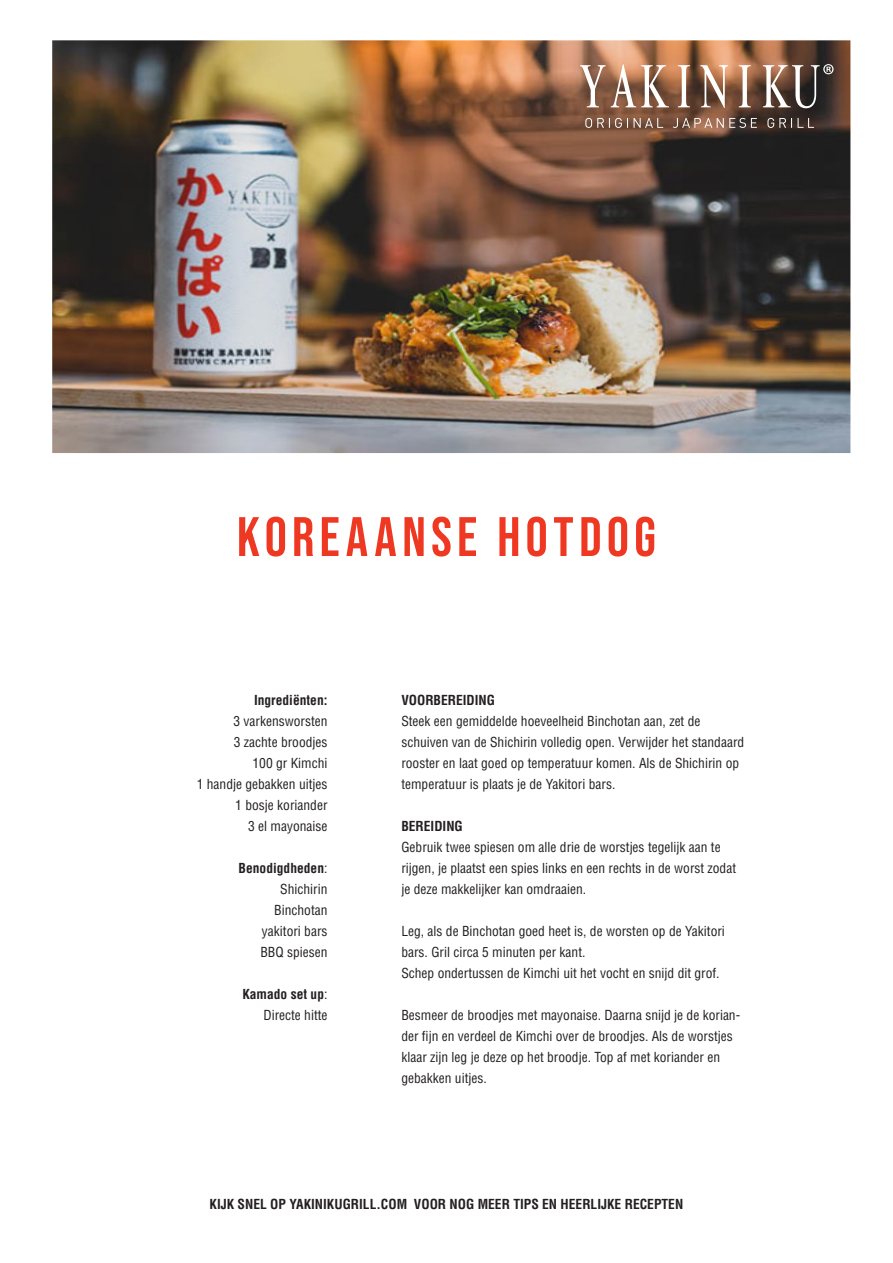
<style>
.page{position:relative;width:893px;height:1263px;background:#fff}
.page>*{position:absolute;margin:0;border:0;box-sizing:border-box;transform-origin:0 0}
.t1{font:55.5px "Bebas Neue";letter-spacing:.095em;color:#ef3822}
.Ingredienten_Benodigdheden{font:condensed 13.5px/21px "Helvetica LT Std";color:#231f20}
.Ingredienten_Benodigdheden-2{font:700 condensed 13.5px "Helvetica LT Std";color:#231f20}
.s1{font-weight:400}
</style>
<div class="page">
<img style="left:52px;top:40px;width:798px;height:413px">
<svg style="left:580px;top:64px;width:253px;height:64px;background:#8a6c5b"></svg>
<p class="t1" style="left:237px;top:505px;width:421px">KOREAANSE HOTDOG</p>
<p class="Ingredienten_Benodigdheden-2" style="left:254px;top:692px;width:75px">Ingrediënten:</p>
<p class="Ingredienten_Benodigdheden" style="left:233px;top:711px;width:96px">3 varkensworsten</p>
<p class="Ingredienten_Benodigdheden" style="left:234px;top:732px;width:95px">3 zachte broodjes</p>
<p class="Ingredienten_Benodigdheden" style="left:253px;top:753px;width:76px">100 gr Kimchi</p>
<p class="Ingredienten_Benodigdheden" style="left:197px;top:774px;width:132px">1 handje gebakken uitjes</p>
<p class="Ingredienten_Benodigdheden" style="left:235px;top:795px;width:94px">1 bosje koriander</p>
<p class="Ingredienten_Benodigdheden" style="left:248px;top:816px;width:81px">3 el mayonaise</p>
<p class="Ingredienten_Benodigdheden-2" style="left:239px;top:860px;width:90px">Benodigdheden<span class="s1">:</span></p>
<p class="Ingredienten_Benodigdheden" style="left:274px;top:879px;width:55px;text-align:center">Shichirin<br>Binchotan</p>
<p class="Ingredienten_Benodigdheden" style="left:262px;top:921px;width:67px">yakitori bars</p>
<p class="Ingredienten_Benodigdheden" style="left:260px;top:942px;width:69px">BBQ spiesen</p>
<p class="Ingredienten_Benodigdheden-2" style="left:242px;top:986px;width:87px">Kamado set up<span class="s1">:</span></p>
<p class="Ingredienten_Benodigdheden" style="left:263px;top:1005px;width:66px">Directe hitte</p>
<p class="Ingredienten_Benodigdheden-2" style="left:401px;top:692px;width:95px">VOORBEREIDING</p>
<p class="Ingredienten_Benodigdheden" style="left:401px;top:711px;width:344px">Steek een gemiddelde hoeveelheid Binchotan aan, zet de schuiven van de Shichirin volledig open. Verwijder het standaard rooster en laat goed op temperatuur komen. Als de Shichirin op temperatuur is plaats je de Yakitori bars.</p>
<p class="Ingredienten_Benodigdheden-2" style="left:401px;top:818px;width:63px">BEREIDING</p>
<p class="Ingredienten_Benodigdheden" style="left:401px;top:837px;width:336px">Gebruik twee spiesen om alle drie de worstjes tegelijk aan te rijgen, je plaatst een spies links en een rechts in de worst zodat je deze makkelijker kan omdraaien.</p>
<p class="Ingredienten_Benodigdheden" style="left:401px;top:921px;width:325px">Leg, als de Binchotan goed heet is, de worsten op de Yakitori bars. Gril circa 5 minuten per kant.</p>
<p class="Ingredienten_Benodigdheden" style="left:401px;top:963px;width:320px">Schep ondertussen de Kimchi uit het vocht en snijd dit grof.</p>
<p class="Ingredienten_Benodigdheden" style="left:401px;top:1005px;width:340px">Besmeer de broodjes met mayonaise. Daarna snijd je de korian&shy;der fijn en verdeel de Kimchi over de broodjes. Als de worstjes klaar zijn leg je deze op het broodje. Top af met koriander en gebakken uitjes.</p>
<p class="Ingredienten_Benodigdheden-2" style="left:210px;top:1196px;width:475px">KIJK SNEL OP YAKINIKUGRILL.COM VOOR NOG MEER TIPS EN HEERLIJKE RECEPTEN</p>
</div>
